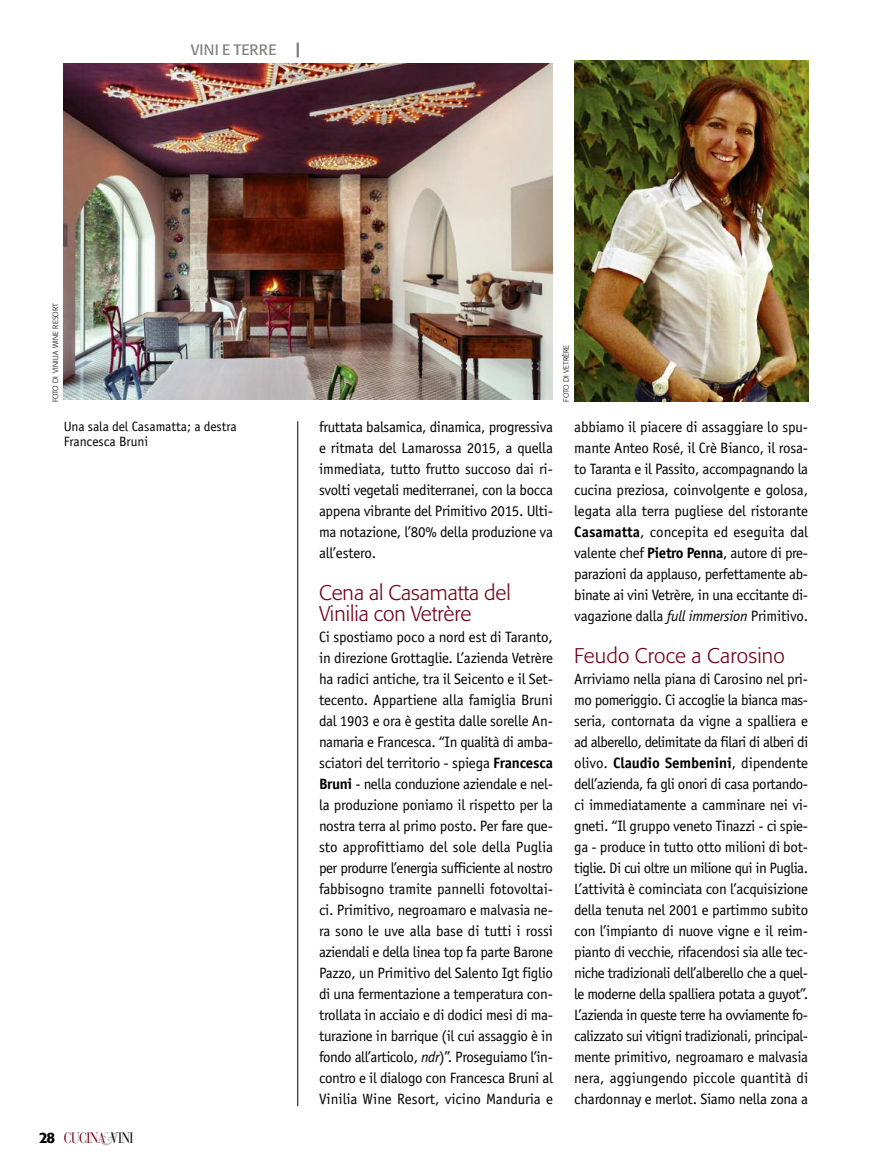
<style>
.page{position:relative;width:872px;height:1170px;background:#fff}
.page>*{position:absolute;margin:0;border:0;box-sizing:border-box;transform-origin:0 0}
.t1{font:300 21px/21px "Formata";color:#710019}
.t2{font:15px/21px "Officina Sans";letter-spacing:-.015em;color:#000;text-align:justify}
.t3{font:15px "Bauer Bodoni";letter-spacing:-.055em;color:#710019;scale:.8 1}
.t4{font:15px "Formata";letter-spacing:.02em;color:#808080}
.t5{font:13.5px/15px "Officina Sans";color:#000}
.t6{font:300 7.5px "Formata";color:#000}
.s1{font-family:"Formata";font-weight:500;color:#000}
.s2{font-family:"New Baskerville";font-style:italic;font-size:18px;color:#b3b3b3}
.s3{color:#000}
.s4{font-weight:700}
.s5{font-style:italic}
</style>
<div class="page">
<svg style="left:297px;top:43px;width:2px;height:14px"></svg>
<img style="left:64px;top:64px;width:489px;height:336px">
<hr style="left:297px;top:421px;width:1px;height:685px;background:#000">
<img style="left:574px;top:61px;width:234px;height:341px">
<p class="t4" style="left:191px;top:44px;width:87px">VINI E TERRE</p>
<p class="t6" style="left:52px;top:402px;width:100px;rotate:-90deg">FOTO DI VINILIA WINE RESORT</p>
<p class="t5" style="left:64px;top:420px;width:175px">Una sala del Casamatta; a destra<br>Francesca Bruni</p>
<p class="t3" style="left:39px;top:1132px;width:120px"><span class="s1">28</span> CUCINA<span class="s2">&amp;</span><span class="s3">VINI</span></p>
<p class="t2" style="left:319px;top:417px;width:235px">fruttata balsamica, dinamica, progressiva e ritmata del Lamarossa 2015, a quella immediata, tutto frutto succoso dai ri&shy;svolti vegetali mediterranei, con la bocca appena vibrante del Primitivo 2015. Ulti&shy;ma notazione, l’80% della produzione va all’estero.</p>
<h1 class="t1" style="left:319px;top:584px;width:193px">Cena al Casamatta del<br>Vinilia con Vetrère</h1>
<p class="t2" style="left:319px;top:627px;width:235px">Ci spostiamo poco a nord est di Taranto, in direzione Grottaglie. L’azienda Vetrère ha radici antiche, tra il Seicento e il Set&shy;tecento. Appartiene alla famiglia Bruni dal 1903 e ora è gestita dalle sorelle An&shy;namaria e Francesca. “In qualità di amba&shy;sciatori del territorio - spiega <span class="s4">Francesca Bruni</span> - nella conduzione aziendale e nel&shy;la produzione poniamo il rispetto per la nostra terra al primo posto. Per fare que&shy;sto approfittiamo del sole della Puglia per produrre l’energia sufficiente al nostro fabbisogno tramite pannelli fotovoltai&shy;ci. Primitivo, negroamaro e malvasia ne&shy;ra sono le uve alla base di tutti i rossi aziendali e della linea top fa parte Barone Pazzo, un Primitivo del Salento Igt figlio di una fermentazione a temperatura con&shy;trollata in acciaio e di dodici mesi di ma&shy;turazione in barrique (il cui assaggio è in fondo all’articolo, <span class="s5">ndr</span>)”. Proseguiamo l’in&shy;contro e il dialogo con Francesca Bruni al Vinilia Wine Resort, vicino Manduria e</p>
<p class="t6" style="left:563px;top:402px;width:58px;rotate:-90deg">FOTO DI VETRÈRE</p>
<p class="t2" style="left:574px;top:417px;width:235px">abbiamo il piacere di assaggiare lo spu&shy;mante Anteo Rosé, il Crè Bianco, il rosa&shy;to Taranta e il Passito, accompagnando la cucina preziosa, coinvolgente e golosa, legata alla terra pugliese del ristorante <span class="s4">Casamatta</span>, concepita ed eseguita dal valente chef <span class="s4">Pietro Penna</span>, autore di pre&shy;parazioni da applauso, perfettamente ab&shy;binate ai vini Vetrère, in una eccitante di&shy;vagazione dalla <span class="s5">full immersion</span> Primitivo.</p>
<h1 class="t1" style="left:574px;top:647px;width:212px">Feudo Croce a Carosino</h1>
<p class="t2" style="left:574px;top:669px;width:235px">Arriviamo nella piana di Carosino nel pri&shy;mo pomeriggio. Ci accoglie la bianca mas&shy;seria, contornata da vigne a spalliera e ad alberello, delimitate da filari di alberi di olivo. <span class="s4">Claudio Sembenini</span>, dipendente dell’azienda, fa gli onori di casa portando&shy;ci immediatamente a camminare nei vi&shy;gneti. “Il gruppo veneto Tinazzi - ci spie&shy;ga - produce in tutto otto milioni di bot&shy;tiglie. Di cui oltre un milione qui in Puglia.<br>L’attività è cominciata con l’acquisizione della tenuta nel 2001 e partimmo subito con l’impianto di nuove vigne e il reim&shy;pianto di vecchie, rifacendosi sia alle tec&shy;niche tradizionali dell’alberello che a quel&shy;le moderne della spalliera potata a guyot”.<br>L’azienda in queste terre ha ovviamente fo&shy;calizzato sui vitigni tradizionali, principal&shy;mente primitivo, negroamaro e malvasia nera, aggiungendo piccole quantità di chardonnay e merlot. Siamo nella zona a</p>
</div>
